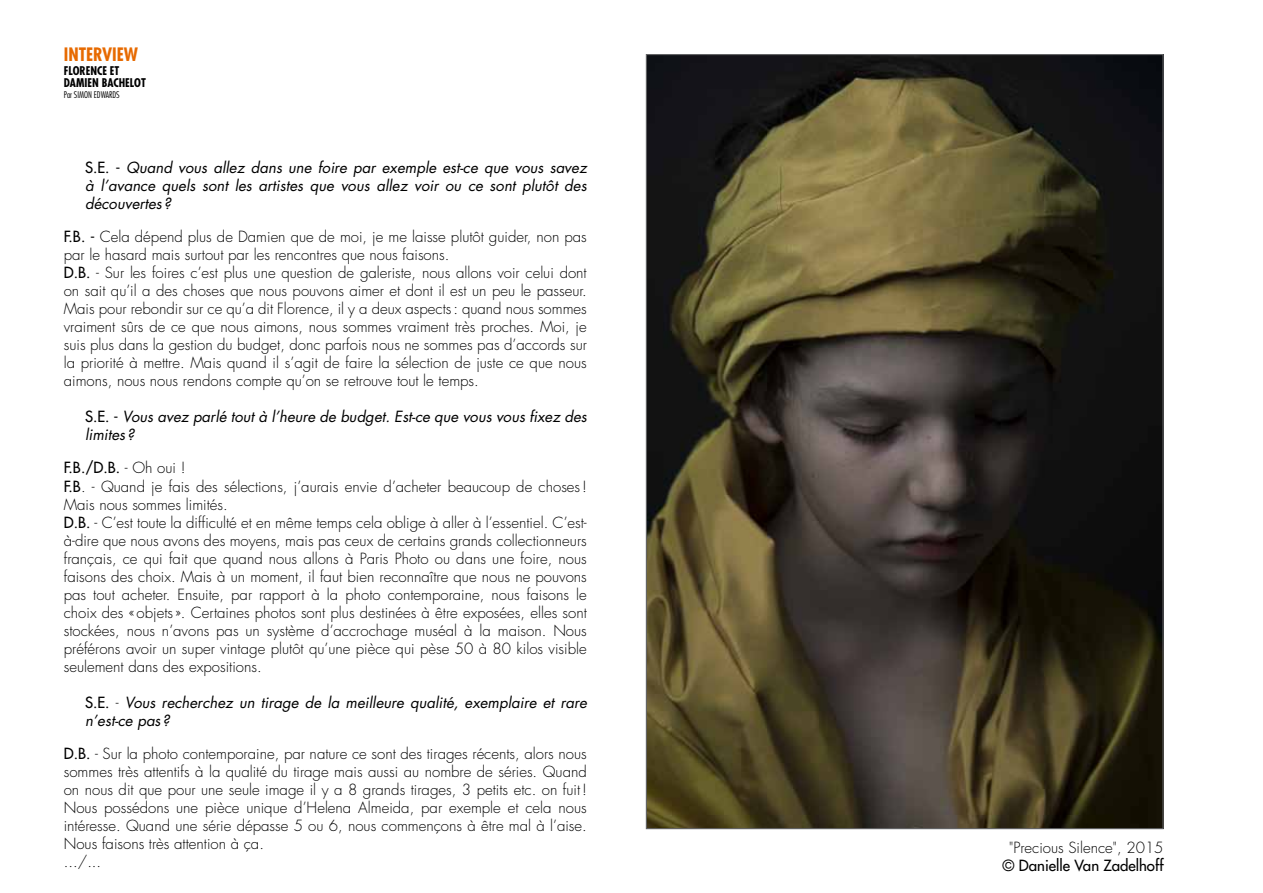
<style>
.page{position:relative;width:1263px;height:893px;background:#fff}
.page>*{position:absolute;margin:0;border:0;box-sizing:border-box;transform-origin:0 0}
.t1{font:700 condensed 18px "Futura";color:#e76a00}
.t2{font:300 15px/18px "Futura";color:#000}
.t3{font:italic 15px/18px "Futura";color:#000}
.t4{font:15px "Futura";color:#000}
.t5{font:700 condensed 11.7px/11.7px "Futura";color:#000}
.t6{font:300 condensed 9px "Futura";color:#000}
.s1{font-style:normal}
.s2{font-weight:400}
.s3{font-weight:300;font-style:normal}
</style>
<div class="page">
<img style="left:648px;top:56px;width:513px;height:771px">
<p class="t1" style="left:64px;top:43px;width:76px">INTERVIEW</p>
<p class="t5" style="left:64px;top:65px;width:84px">FLORENCE ET<br>DAMIEN BACHELOT</p>
<p class="t6" style="left:64px;top:89px;width:57px">Par SIMON EDWARDS</p>
<p class="t3" style="left:85px;top:159px;width:503px;text-align:justify"><span class="s1">S.E. -</span> Quand vous allez dans une foire par exemple est-ce que vous savez à l’avance quels sont les artistes que vous allez voir ou ce sont plutôt des découvertes?</p>
<p class="t2" style="left:64px;top:228px;width:525px"><span class="s2">F.B. -</span> Cela dépend plus de Damien que de moi, je me laisse plutôt guider, non pas par le hasard mais surtout par les rencontres que nous faisons.<br><span class="s2">D.B.</span> - Sur les foires c’est plus une question de galeriste, nous allons voir celui dont on sait qu’il a des choses que nous pouvons aimer et dont il est un peu le passeur.<br>Mais pour rebondir sur ce qu’a dit Florence, il y a deux aspects: quand nous sommes vraiment sûrs de ce que nous aimons, nous sommes vraiment très proches. Moi, je suis plus dans la gestion du budget, donc parfois nous ne sommes pas d’accords sur la priorité à mettre. Mais quand il s’agit de faire la sélection de juste ce que nous aimons, nous nous rendons compte qu’on se retrouve tout le temps.</p>
<p class="t3" style="left:85px;top:408px;width:503px"><span class="s1">S.E. -</span> Vous avez parlé tout à l’heure de budget. Est-ce que vous vous fixez des limites?</p>
<p class="t2" style="left:64px;top:459px;width:525px"><span class="s2">F.B./D.B.</span> - Oh oui !<br><span class="s2">F.B</span>. - Quand je fais des sélections, j’aurais envie d’acheter beaucoup de choses!<br>Mais nous sommes limités.<br><span class="s2">D.B.</span> - C’est toute la difficulté et en même temps cela oblige à aller à l’essentiel. C’est&shy;à-dire que nous avons des moyens, mais pas ceux de certains grands collectionneurs français, ce qui fait que quand nous allons à Paris Photo ou dans une foire, nous faisons des choix. Mais à un moment, il faut bien reconnaître que nous ne pouvons pas tout acheter. Ensuite, par rapport à la photo contemporaine, nous faisons le choix des «objets». Certaines photos sont plus destinées à être exposées, elles sont stockées, nous n’avons pas un système d’accrochage muséal à la maison. Nous préférons avoir un super vintage plutôt qu’une pièce qui pèse 50 à 80 kilos visible seulement dans des expositions.</p>
<p class="t3" style="left:85px;top:693px;width:503px"><span class="s1">S.E.</span> <span class="s3">-</span> Vous recherchez un tirage de la meilleure qualité, exemplaire et rare n’est-ce pas?</p>
<p class="t2" style="left:64px;top:744px;width:525px"><span class="s2">D.B.</span> - Sur la photo contemporaine, par nature ce sont des tirages récents, alors nous sommes très attentifs à la qualité du tirage mais aussi au nombre de séries. Quand on nous dit que pour une seule image il y a 8 grands tirages, 3 petits etc. on fuit!<br>Nous possédons une pièce unique d’Helena Almeida, par exemple et cela nous intéresse. Quand une série dépasse 5 ou 6, nous commençons à être mal à l’aise.<br>Nous faisons très attention à ça.<br>.../...</p>
<p class="t2" style="left:1009px;top:839px;width:156px">"Precious Silence", 2015</p>
<p class="t4" style="left:1003px;top:856px;width:162px">© Danielle Van Zadelhoff</p>
</div>
